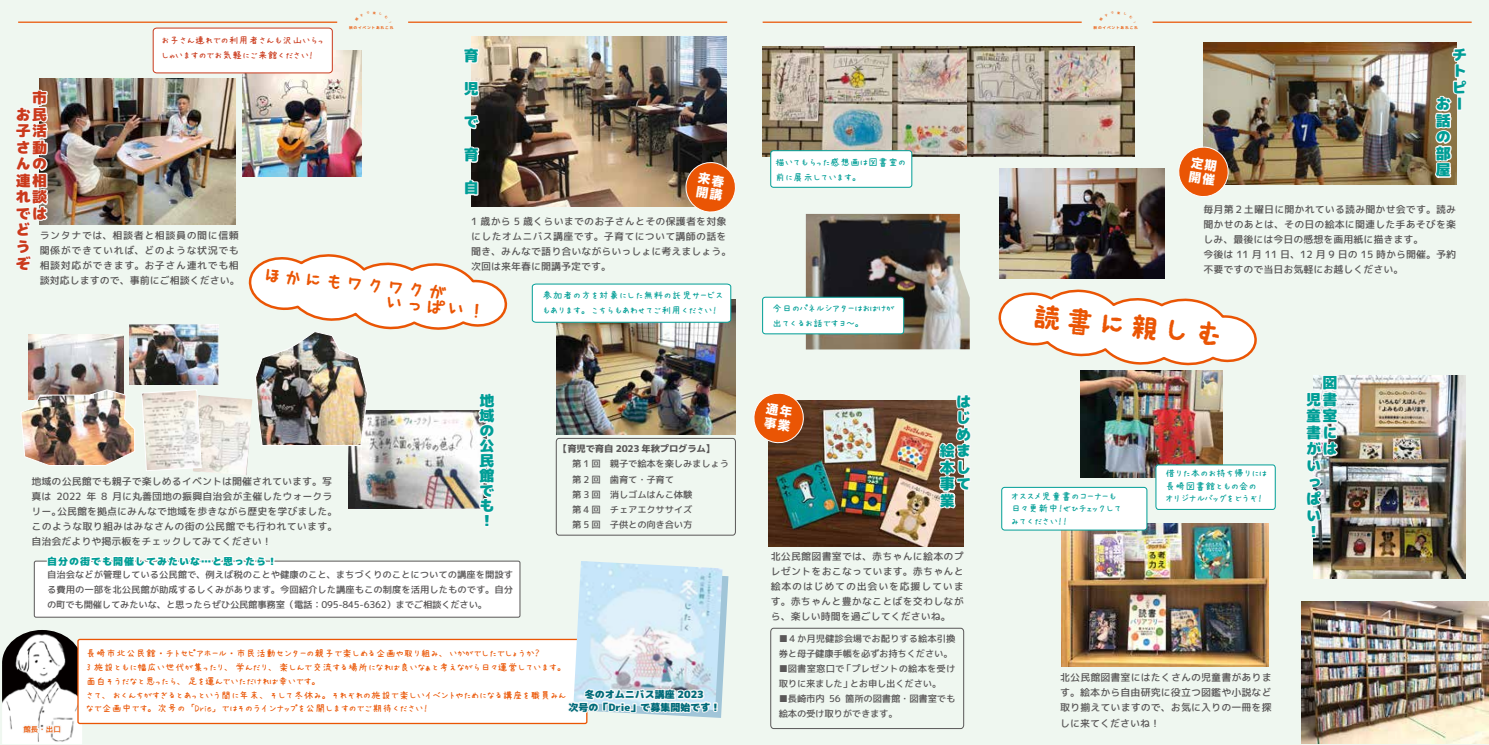
<style>
.page{position:relative;width:1489px;height:745px;background:#fff}
.page>*{position:absolute;margin:0;border:0;box-sizing:border-box;transform-origin:0 0}
.t1{font:29.5px "Kodomo Rounded";color:#ea5504}
.t2{font:18.75px "Kodomo Rounded";color:#ea5504}
.t3{font:15px/16.5px "rounded l mplus 2 p black";color:#009e96;text-align:justify}
.t4{font:15px/16.5px "rounded l mplus 2 p black";color:#ca3a1c}
.t5{font:12.5px/13.8px "Hira Kaku Std W8";color:#fff}
.t6{font:10px/15px "rounded l mplus 2 p medium";color:#595757;text-align:justify}
.t7{font:10px/13.8px "AP Japanesefont";color:#ea5504}
.t8{font:10px/15px "AP Japanesefont";color:#009e96}
.t9{font:10px/15px "rounded l mplus 2 p medium";letter-spacing:.02em;color:#595757}
.t10{font:10px/15px "AP Japanesefont";letter-spacing:.02em;color:#009e96}
.t11{font:10px "AP Japanesefont";color:#ca3a1c}
.t12{font:10px/12.5px "rounded l mplus 2 p black";color:#006a79;text-align:center}
.t13{font:10px "rounded l mplus 2 p black";letter-spacing:.1em;color:#009e96}
.t14{font:9.38px/15px "rounded l mplus 2 p medium";letter-spacing:-.025em;color:#595757}
.t15{font:9.38px/15px "rounded l mplus 2 p medium";letter-spacing:.01em;color:#595757}
.t16{font:9.38px "rounded l mplus 2 p heavy";letter-spacing:-.025em;color:#595757}
.t17{font:7.5px "rounded l mplus 2 p medium";color:#ea5504}
.t18{font:3.75px "rounded l mplus 2 p bold";letter-spacing:.2em;color:#ea5504}
</style>
<div class="page">
<div style="left:745px;top:0;width:743px;height:744px;background:#eff7f0"></div>
<div style="left:0;top:0;width:744px;height:744px;background:#eff7f0"></div>
<img style="left:1061px;top:523px;width:206px;height:143px">
<img style="left:1203px;top:42px;width:229px;height:142px">
<svg style="left:1432px;top:42px;width:25px;height:143px"></svg>
<img style="left:805px;top:214px;width:164px;height:135px">
<div style="left:762px;top:297px;width:141px;height:36px;background:#fff;border-radius:3px"></div>
<div style="left:762px;top:297px;width:142px;height:37px;border:1px solid #009e96;border-radius:3px"></div>
<svg style="left:998px;top:289px;width:259px;height:77px"></svg>
<img style="left:768px;top:400px;width:195px;height:146px">
<svg style="left:936px;top:400px;width:28px;height:110px"></svg>
<div style="left:770px;top:627px;width:193px;height:101px;border:1px solid #595757;border-radius:3px"></div>
<svg style="left:1178px;top:145px;width:51px;height:52px"></svg>
<svg style="left:754px;top:393px;width:51px;height:51px"></svg>
<img style="left:1301px;top:601px;width:187px;height:142px">
<img style="left:1080px;top:370px;width:142px;height:107px">
<img style="left:1339px;top:375px;width:126px;height:203px">
<img style="left:1303px;top:375px;width:36px;height:238px">
<svg style="left:1155px;top:464px;width:120px;height:45px"></svg>
<div style="left:1001px;top:487px;width:145px;height:42px;background:#fff;border-radius:3px"></div>
<div style="left:1001px;top:486px;width:146px;height:44px;border:1px solid #009e96;border-radius:3px"></div>
<img style="left:762px;top:47px;width:205px;height:109px">
<img style="left:967px;top:47px;width:167px;height:109px">
<div style="left:770px;top:151px;width:141px;height:36px;background:#fff;border-radius:3px"></div>
<div style="left:770px;top:150px;width:142px;height:37px;border:1px solid #009e96;border-radius:3px"></div>
<img style="left:999px;top:168px;width:165px;height:110px">
<hr style="left:762px;top:22px;width:319px;height:1px;background:#ea5504">
<hr style="left:1152px;top:22px;width:319px;height:1px;background:#ea5504">
<svg style="left:555px;top:437px;width:181px;height:98px"></svg>
<img style="left:2px;top:640px;width:80px;height:103px">
<svg style="left:20px;top:708px;width:43px;height:36px"></svg>
<hr style="left:408px;top:22px;width:319px;height:1px;background:#ea5504">
<img style="left:509px;top:36px;width:217px;height:170px">
<img style="left:556px;top:300px;width:179px;height:134px">
<svg style="left:531px;top:283px;width:200px;height:40px"></svg>
<svg style="left:684px;top:161px;width:52px;height:51px;background:#d66f34"></svg>
<div style="left:78px;top:639px;width:508px;height:84px;background:#fff;border-radius:2px"></div>
<div style="left:77px;top:638px;width:510px;height:85px;border:1px solid #ea5504;border-radius:2px"></div>
<svg style="left:565px;top:561px;width:163px;height:164px"></svg>
<img style="left:13px;top:21px;width:496px;height:622px">
<h3 class="t4" style="left:32px;top:89px;width:16px">市</h3>
<p class="t11" style="left:161px;top:35px;width:164px">お子さん連れでの利用者さんも沢山いらっ</p>
<p class="t11" style="left:161px;top:50px;width:154px">しゃいますのでお気軽にご来館ください！</p>
<p class="t18" style="left:349px;top:25px;width:46px">秋のイベントあれこれ</p>
<h3 class="t4" style="left:16px;top:106px;width:32px">お民子活さ動んの連相れ談ではど<br>うぞ</h3>
<p class="t6" style="left:40px;top:228px;width:202px">ランタナでは、相談者と相談員の間に信頼関係ができていれば、どのような状況でも相談対応ができます。お子さん連れでも相談対応しますので、事前にご相談ください。</p>
<h2 class="t2" style="left:264px;top:265px;width:185px;rotate:6deg">ほかにもワクワクが</h2>
<h3 class="t3" style="left:463px;top:41px;width:25px;line-height:33px">育　児　で　育　</h3>
<h3 class="t3" style="left:463px;top:179px;width:15px">自</h3>
<p class="t5" style="left:699px;top:171px;width:28px;rotate:9deg">来春開講</p>
<p class="t9" style="left:471px;top:213px;width:262px">1 歳から 5 歳くらいまでのお子さんとその保護者を対象にしたオムニバス講座です。子育てについて講師の話を聞き、みんなで語り合いながらいっしょに考えましょう。次回は来年春に開講予定です。</p>
<p class="t10" style="left:542px;top:288px;width:182px">参加者の方を対象にした無料の託児サービスもあります。こちらもあわせてご利用ください！</p>
<p class="t6" style="left:32px;top:473px;width:307px;text-align:left">地域の公民館でも親子で楽しめるイベントは開催されています。写真は 2022 年 8 月に丸善団地の振興自治会が主催したウォークラリー。公民館を拠点にみんなで地域を歩きながら歴史を学びました。このような取り組みはみなさんの街の公民館でも行われています。自治会だよりや掲示板をチェックしてみてください！</p>
<p class="t13" style="left:47px;top:554px;width:232px">自分の街でも開催してみたいな…と思ったら！</p>
<h3 class="t3" style="left:479px;top:393px;width:16px;line-height:15px">地域の公民館でも！</h3>
<p class="t16" style="left:558px;top:442px;width:158px">【育児で育自 2023 年秋プログラム】</p>
<p class="t14" style="left:563px;top:456px;width:167px">　第 1 回　親子で絵本を楽しみましょう　第 2 回　歯育て・子育て<br>　第 3 回　消しゴムはんこ体験<br>　第 4 回　チェアエクササイズ<br>　第 5 回　子供との向き合い方</p>
<p class="t14" style="left:47px;top:567px;width:467px;text-align:justify">自治会などが管理している公民館で、例えば税のことや健康のこと、まちづくりのことについての講座を開設する費用の一部を北公民館が助成するしくみがあります。今回紹介した講座もこの制度を活用したものです。自分の町でも開催してみたいな、と思ったらぜひ公民館事務室（電話：095-845-6362）までご相談ください。</p>
<p class="t17" style="left:23px;top:723px;width:39px">館長・出口</p>
<p class="t7" style="left:86px;top:646px;width:481px">長崎市北公民館・チトセピアホール・市民活動センターの親子で楽しめる企画や取り組み、いかがでしたでしょうか？<br>3 施設ともに幅広い世代が集ったり、学んだり、楽しんで交流する場所になれば良いなぁと考えながら日々運営しています。面白そうだなと思ったら、足を運んでいただければ幸いです。<br>さて、おくんちがすぎるとあっという間に年末、そして冬休み。それぞれの施設で楽しいイベントやためになる講座を職員みんなで企画中です。次号の「Drie」ではそのラインナップを公開しますのでご期待ください！</p>
<p class="t12" style="left:568px;top:687px;width:153px">冬のオムニバス講座 2023<br>次号の「Drie」で募集開始です！</p>
<p class="t8" style="left:775px;top:154px;width:132px">描いてもらった感想画は図書室の前に展示しています。</p>
<p class="t18" style="left:1093px;top:25px;width:46px">秋のイベントあれこれ</p>
<p class="t5" style="left:1191px;top:156px;width:28px;rotate:9deg">定期開催</p>
<h3 class="t3" style="left:1451px;top:46px;width:16px">チトピ</h3>
<h3 class="t3" style="left:1435px;top:95px;width:27px;text-align:left">おー話の部屋</h3>
<p class="t6" style="left:1203px;top:202px;width:254px;text-align:left">毎月第２土曜日に開かれている読み聞かせ会です。読み聞かせのあとは、その日の絵本に関連した手あそびを楽しみ、最後には今日の感想を画用紙に描きます。<br>今後は 11 月 11 日、12 月 9 日の 15 時から開催。予約不要ですので当日お気軽にお越しください。</p>
<p class="t8" style="left:772px;top:301px;width:124px">今日のパネルシアターはおばけが出てくるお話ですヨ～。</p>
<h1 class="t1" style="left:1034px;top:300px;width:194px;rotate:6deg">読書に親しむ</h1>
<h3 class="t3" style="left:1322px;top:374px;width:16px">図</h3>
<p class="t5" style="left:767px;top:402px;width:28px;rotate:9deg">通年事業</p>
<h3 class="t3" style="left:1305px;top:391px;width:32px;text-align:left">児書童室書にがはいっぱい<br>！</h3>
<h3 class="t3" style="left:956px;top:393px;width:16px">はじめ</h3>
<h3 class="t3" style="left:939px;top:442px;width:32px">絵ま本し事て業</h3>
<p class="t8" style="left:1165px;top:467px;width:103px;line-height:12.5px">借りた本のお持ち帰りには長崎図書館ともの会の</p>
<p class="t8" style="left:1011px;top:488px;width:107px">オススメ児童書のコーナーも</p>
<p class="t8" style="left:1165px;top:491px;width:99px">オリジナルバッグをどうぞ！</p>
<p class="t8" style="left:1011px;top:502px;width:112px;line-height:12.5px">日々更新中！ぜひチェックしてみてください！！</p>
<p class="t6" style="left:770px;top:548px;width:194px">北公民館図書室では、赤ちゃんに絵本のプレゼントをおこなっています。赤ちゃんと絵本のはじめての出会いを応援しています。赤ちゃんと豊かなことばを交わしながら、楽しい時間を過ごしてくださいね。</p>
<p class="t14" style="left:778px;top:631px;width:178px">■４か月児健診会場でお配りする絵本引換券と母子健康手帳を必ずお持ちください。</p>
<p class="t15" style="left:778px;top:661px;width:178px">■図書室窓口で 「プレゼントの絵本を受け取りに来ました」とお申し出ください。</p>
<p class="t14" style="left:778px;top:691px;width:178px">■長崎市内 56 箇所の図書館・図書室でも絵本の受け取りができます。</p>
<p class="t6" style="left:1060px;top:669px;width:213px">北公民館図書室にはたくさんの児童書があります。絵本から自由研究に役立つ図鑑や小説など取り揃えていますので、お気に入りの一冊を探しに来てくださいね！</p>
</div>
